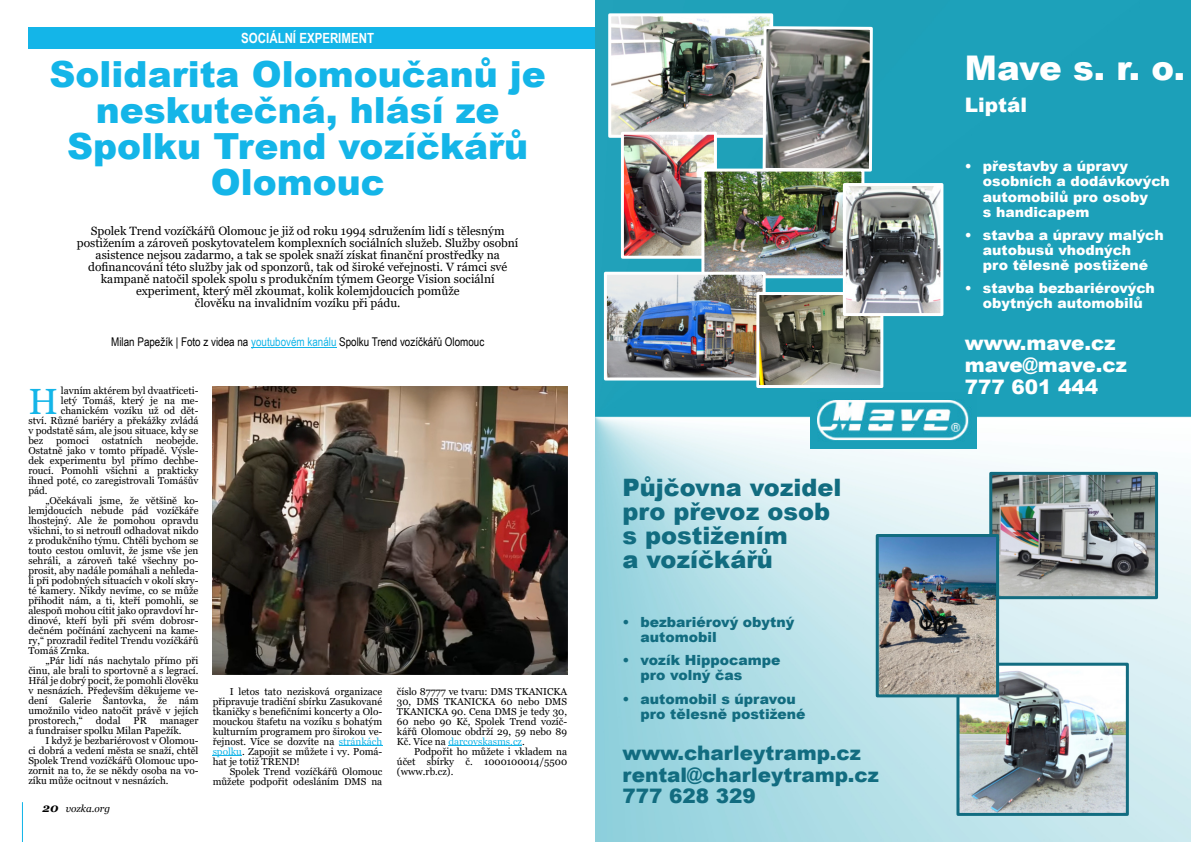
<style>
.page{position:relative;width:1191px;height:842px;background:#fff}
.page>*{position:absolute;margin:0;border:0;box-sizing:border-box;transform-origin:0 0}
.t1{font:36.5px "Georgia";color:#14b5e8}
.t2{font:900 36px/36px "Arial";color:#14b5e8;text-align:center}
.t3{font:900 34px "Arial";color:#fff}
.t4{font:900 24px/24px "Arial";color:#126c80}
.t5{font:900 20px/22px "Arial";color:#126c80}
.t6{font:900 20px/22px "Arial";color:#fff}
.t7{font:900 14px/15.1px "Arial";color:#fff}
.t8{font:900 14px/15.1px "Arial";color:#126c80}
.t9{font:700 14px "Arial Narrow";color:#fff}
.t10{font:12px/12px "Georgia";color:#000;text-align:center}
.t11{font:12px "Arial Narrow";color:#000}
.t12{font:10px/10px "Georgia";color:#000;text-align:justify}
.t13{font:italic 10px "Georgia";color:#000}
.s1{color:#14b5e8}
.s2{font-weight:700;font-size:12px}
</style>
<div class="page">
<hr style="left:22px;top:802px;width:1px;height:40px;background:#13b5e8">
<div style="left:28px;top:27px;width:567px;height:22px;background:#14b5e8"></div>
<hr style="left:339px;top:745px;width:43px;height:1px;background:#14b5e8">
<svg style="left:213px;top:755px;width:29px;height:1px"></svg>
<hr style="left:448px;top:745px;width:74px;height:1px;background:#14b5e8">
<hr style="left:251px;top:347px;width:85px;height:1px;background:#14b5e8">
<img style="left:595px;top:0;width:595px;height:842px">
<img style="left:612px;top:17px;width:157px;height:117px">
<div style="left:608px;top:13px;width:165px;height:125px;border:3px solid #fff"></div>
<img style="left:960px;top:667px;width:164px;height:145px">
<div style="left:956px;top:663px;width:172px;height:153px;border:3px solid #126c80"></div>
<img style="left:810px;top:393px;width:166px;height:56px">
<img style="left:625px;top:136px;width:88px;height:119px">
<div style="left:621px;top:132px;width:96px;height:127px;border:3px solid #fff"></div>
<svg style="left:761px;top:25px;width:113px;height:148px;background:#757a79"></svg>
<img style="left:705px;top:173px;width:155px;height:101px">
<div style="left:701px;top:169px;width:163px;height:109px;border:3px solid #fff"></div>
<img style="left:993px;top:476px;width:161px;height:119px">
<div style="left:989px;top:472px;width:169px;height:127px;border:3px solid #126c80"></div>
<img style="left:608px;top:276px;width:153px;height:100px">
<div style="left:604px;top:272px;width:161px;height:108px;border:3px solid #fff"></div>
<img style="left:879px;top:538px;width:116px;height:155px">
<div style="left:875px;top:534px;width:124px;height:163px;border:3px solid #126c80"></div>
<img style="left:760px;top:296px;width:119px;height:88px">
<div style="left:756px;top:292px;width:127px;height:96px;border:3px solid #fff"></div>
<img style="left:847px;top:187px;width:92px;height:125px">
<div style="left:843px;top:183px;width:100px;height:133px;border:3px solid #fff"></div>
<img style="left:213px;top:386px;width:354px;height:289px">
<h3 class="t9" style="left:241px;top:28px;width:134px">SOCIÁLNÍ EXPERIMENT</h3>
<h2 class="t2" style="left:50px;top:55px;width:498px">Solidarita Olomoučanů je neskutečná, hlásí ze<br>Spolku Trend vozíčkářů<br>Olomouc</h2>
<p class="t10" style="left:77px;top:226px;width:443px">Spolek Trend vozíčkářů Olomouc je již od roku 1994 sdružením lidí s tělesným postižením a zároveň poskytovatelem komplexních sociálních služeb. Služby osobní asistence nejsou zadarmo, a tak se spolek snaží získat finanční prostředky na dofinancování této služby jak od sponzorů, tak od široké veřejnosti. V rámci své kampaně natočil spolek spolu s produkčním týmem George Vision sociální experiment, který měl zkoumat, kolik kolemjdoucích pomůže<br>člověku na invalidním vozíku při pádu.</p>
<p class="t11" style="left:111px;top:333px;width:374px">Milan Papežík | Foto z videa na <span class="s1">youtubovém kanálu</span> Spolku Trend vozíčkářů Olomouc</p>
<h1 class="t1" style="left:28px;top:379px;width:31px">H</h1>
<p class="t12" style="left:61px;top:386px;width:139px">lavním aktérem byl dvaatřiceti-</p>
<p class="t12" style="left:61px;top:396px;width:139px">letý Tomáš, který je na me-</p>
<p class="t12" style="left:61px;top:406px;width:139px">chanickém vozíku už od dět-</p>
<p class="t12" style="left:28px;top:416px;width:172px">ství. Různé bariéry a překážky zvládá</p>
<p class="t12" style="left:28px;top:426px;width:172px">v podstatě sám, ale jsou situace, kdy se</p>
<p class="t12" style="left:28px;top:436px;width:16px">bez</p>
<p class="t12" style="left:56px;top:436px;width:34px">pomoci</p>
<p class="t12" style="left:102px;top:436px;width:42px">ostatních</p>
<p class="t12" style="left:28px;top:436px;width:172px;text-indent:127px">neobejde.<br>Ostatně jako v tomto případě. Výsle&shy;dek experimentu byl přímo dechbe&shy;roucí. Pomohli všichni a prakticky ihned poté, co zaregistrovali Tomášův pád.</p>
<p class="t12" style="left:28px;top:496px;width:172px;text-indent:17px">„Očekávali jsme, že většině ko&shy;lemjdoucích nebude pád vozíčkáře lhostejný. Ale že pomohou opravdu všichni, to si netroufl odhadovat nikdo z produkčního týmu. Chtěli bychom se touto cestou omluvit, že jsme vše jen sehráli, a zároveň také všechny po&shy;prosit, aby nadále pomáhali a nehleda&shy;li při podobných situacích v okolí skry&shy;té kamery. Nikdy nevíme, co se může přihodit nám, a ti, kteří pomohli, se alespoň mohou cítit jako opravdoví hr&shy;dinové, kteří byli při svém dobrosr&shy;dečném počínání zachyceni na kame&shy;ry,“ prozradil ředitel Trendu vozíčkářů Tomáš Zrnka.</p>
<p class="t12" style="left:28px;top:656px;width:172px;text-indent:17px">„Pár lidí nás nachytalo přímo při činu, ale brali to sportovně a s legrací.<br>Hřál je dobrý pocit, že pomohli člověku v nesnázích. Především děkujeme ve&shy;dení Galerie Šantovka, že nám umožnilo video natočit právě v jejích prostorech,“</p>
<p class="t12" style="left:96px;top:716px;width:26px">dodal</p>
<p class="t12" style="left:134px;top:716px;width:15px">PR</p>
<p class="t12" style="left:28px;top:716px;width:172px;text-indent:131px">manager a fundraiser spolku Milan Papežík.</p>
<p class="t12" style="left:28px;top:736px;width:172px;text-indent:17px">I když je bezbariérovost v Olomou&shy;ci dobrá a vedení města se snaží, chtěl Spolek Trend vozíčkářů Olomouc upo&shy;zornit na to, že se někdy osoba na vo&shy;zíku může ocitnout v nesnázích.</p>
<p class="t13" style="left:43px;top:802px;width:69px"><span class="s2">20</span> vozka.org</p>
<p class="t12" style="left:213px;top:686px;width:171px;text-indent:17px">I letos tato nezisková organizace připravuje tradiční sbírku Zasukované tkaničky s benefičními koncerty a Olo&shy;mouckou štafetu na vozíku s bohatým kulturním programem pro širokou ve&shy;řejnost. Více se dozvíte na <span class="s1">stránkách spolku</span>. Zapojit se můžete i vy. Pomá&shy;hat je totiž TREND!</p>
<p class="t12" style="left:213px;top:766px;width:171px;text-align:right">Spolek Trend vozíčkářů Olomouc můžete podpořit odesláním DMS na</p>
<p class="t12" style="left:397px;top:686px;width:172px">číslo 87777 ve tvaru: DMS TKANICKA 30, DMS TKANICKA 60 nebo DMS TKANICKA 90. Cena DMS je tedy 30, 60 nebo 90 Kč, Spolek Trend vozíč&shy;kářů Olomouc obdrží 29, 59 nebo 89<br>Kč. Více na <span class="s1">darcovskasms.cz</span>.</p>
<p class="t12" style="left:397px;top:746px;width:172px;text-indent:17px">Podpořit ho můžete i vkladem na účet sbírky č. 1000100014/5500 (www.rb.cz).</p>
<h3 class="t4" style="left:622px;top:475px;width:220px">Půjčovna vozidel pro převoz osob s postižením<br>a vozíčkářů</h3>
<h3 class="t8" style="left:640px;top:614px;width:155px;text-indent:-18px">• bezbariérový obytný automobil</h3>
<h3 class="t8" style="left:640px;top:652px;width:141px;text-indent:-18px">• vozík Hippocampe pro volný čas</h3>
<h3 class="t8" style="left:640px;top:690px;width:167px;text-indent:-18px">• automobil s úpravou pro tělesně postižené</h3>
<h3 class="t5" style="left:622px;top:741px;width:258px">www.charleytramp.cz rental@charleytramp.cz<br>777 628 329</h3>
<h3 class="t3" style="left:965px;top:43px;width:222px">Mave s. r. o.</h3>
<h3 class="t6" style="left:965px;top:93px;width:64px">Liptál</h3>
<h3 class="t7" style="left:983px;top:158px;width:188px;text-indent:-18px">• přestavby a úpravy osobních a dodávkových automobilů pro osoby<br>s handicapem</h3>
<h3 class="t7" style="left:983px;top:227px;width:182px;text-indent:-18px">• stavba a úpravy malých autobusů vhodných<br>pro tělesně postižené</h3>
<h3 class="t7" style="left:965px;top:280px;width:191px;text-align:center">• stavba bezbariérových obytných automobilů</h3>
<h3 class="t6" style="left:965px;top:331px;width:163px">www.mave.cz mave@mave.cz<br>777 601 444</h3>
</div>
